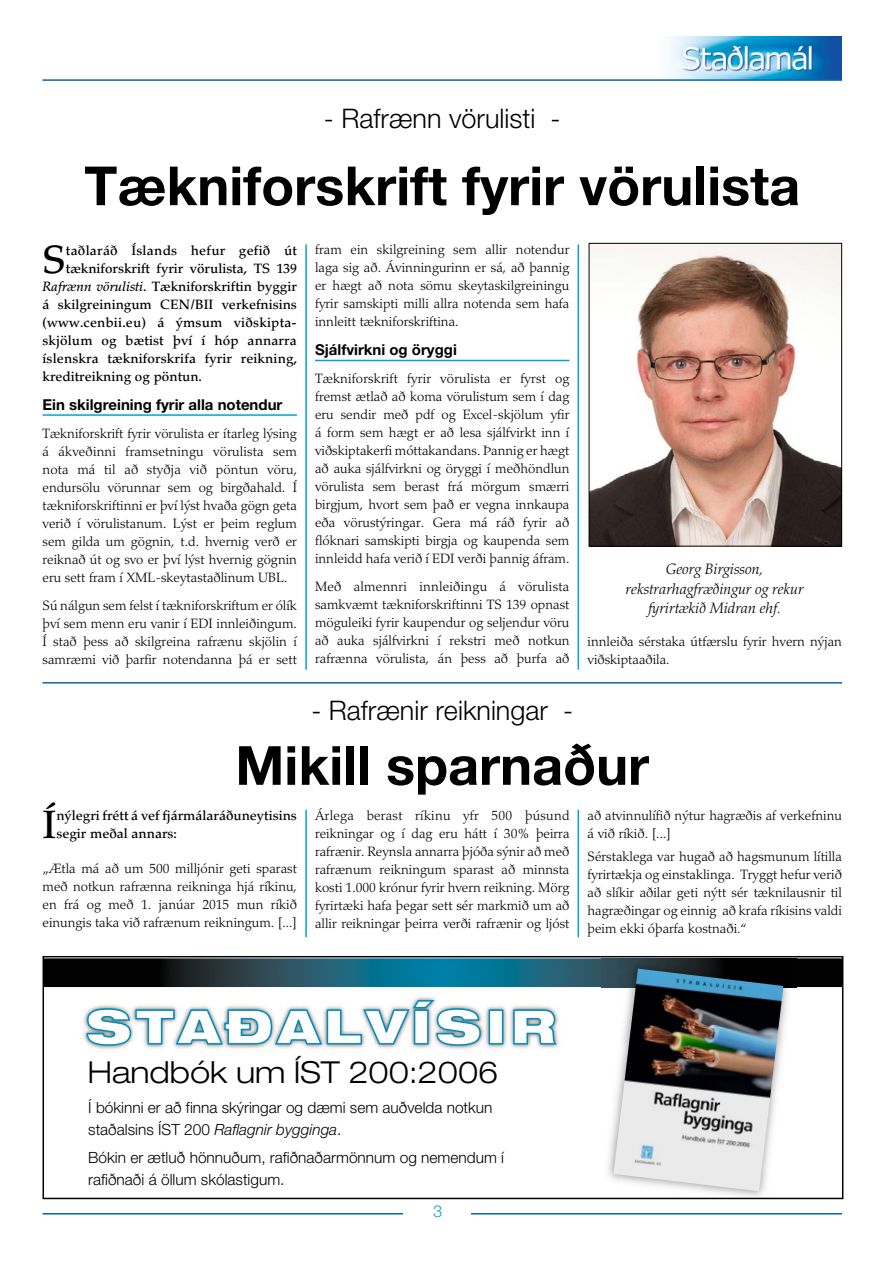
<style>
.page{position:relative;width:893px;height:1263px;background:#fff}
.page>*{position:absolute;margin:0;border:0;box-sizing:border-box;transform-origin:0 0}
.t1{font:700 54px "Helvetica Neue IS";color:#000}
.t2{font:900 expanded 47.1px "Helvetica Neue IS";letter-spacing:.1em;color:#fff}
.t3{font:500 39.45px "Palatino IS";color:#000}
.t4{font:300 expanded 30.3px "Helvetica Neue IS";color:#000}
.t5{font:300 27px "Helvetica Neue IS";color:#000}
.t6{font:300 16.5px "Helvetica Neue IS";color:#00a3d4}
.t7{font:300 15.45px/21.6px "Helvetica Neue IS";color:#000}
.t8{font:italic 300 15px/19.5px "Palatino IS";color:#000;text-align:center}
.t9{font:700 15px "Helvetica Neue IS";color:#000}
.t10{font:300 13.5px/18px "Palatino IS";color:#000;text-align:justify}
.t11{font:500 13.5px/18px "Palatino IS";color:#000}
.t12{font:500 13.5px "Palatino IS";letter-spacing:.02em;color:#000}
.s1{font-style:italic}
</style>
<div class="page">
<hr style="left:43px;top:1213px;width:799px;height:1px;background:#0067b0">
<div style="left:404px;top:1204px;width:67px;height:19px;background:#fff"></div>
<img style="left:670px;top:36px;width:172px;height:43px">
<hr style="left:43px;top:79px;width:799px;height:2px;background:#0067b0">
<hr style="left:43px;top:414px;width:254px;height:2px;background:#00a3d4">
<hr style="left:315px;top:360px;width:254px;height:1px;background:#00a3d4">
<img style="left:591px;top:245px;width:249px;height:299px">
<div style="left:589px;top:243px;width:253px;height:303px;border:1px solid #000"></div>
<hr style="left:305px;top:244px;width:2px;height:426px;background:#00a3d4">
<hr style="left:305px;top:810px;width:2px;height:127px;background:#00a3d4">
<hr style="left:43px;top:682px;width:799px;height:1px;background:#0067b0">
<hr style="left:578px;top:244px;width:1px;height:426px;background:#00a3d4">
<hr style="left:578px;top:810px;width:1px;height:127px;background:#00a3d4">
<svg style="left:46px;top:959px;width:794px;height:28px;background:#124454"></svg>
<img style="left:601px;top:987px;width:195px;height:209px">
<img style="left:601px;top:959px;width:195px;height:28px">
<img style="left:613px;top:968px;width:170px;height:223px">
<img style="left:83px;top:997px;width:476px;height:53px">
<svg style="left:86px;top:999px;width:396px;height:47px"></svg>
<div style="left:489px;top:1009px;width:14px;height:35px;border:2px solid #008dbb"></div>
<svg style="left:512px;top:1008px;width:47px;height:37px;background:#798f96"></svg>
<div style="left:43px;top:956px;width:800px;height:243px;border:2px solid #000"></div>
<h3 class="t5" style="left:324px;top:101px;width:238px">- Rafrænn vörulisti -</h3>
<h1 class="t1" style="left:84px;top:153px;width:717px">Tækniforskrift fyrir vörulista</h1>
<h3 class="t3" style="left:43px;top:236px;width:25px">S</h3>
<p class="t12" style="left:66px;top:242px;width:233px">taðlaráð Íslands hefur gefið út</p>
<p class="t11" style="left:66px;top:259px;width:233px">tækniforskrift fyrir vörulista, TS 139</p>
<p class="t11" style="left:43px;top:277px;width:256px"><span class="s1">Rafrænn vörulisti</span>. Tækniforskriftin byggir</p>
<p class="t11" style="left:43px;top:295px;width:256px">á skilgreiningum CEN/BII verkefnisins</p>
<p class="t11" style="left:43px;top:313px;width:256px">(www.cenbii.eu) á ýmsum viðskipta-</p>
<p class="t11" style="left:43px;top:331px;width:256px">skjölum og bætist því í hóp annarra</p>
<p class="t11" style="left:43px;top:349px;width:256px">íslenskra tækniforskrifa fyrir reikning,</p>
<p class="t11" style="left:43px;top:367px;width:161px">kreditreikning og pöntun.</p>
<p class="t9" style="left:43px;top:395px;width:241px">Ein skilgreining fyrir alla notendur</p>
<p class="t10" style="left:43px;top:424px;width:256px">Tækniforskrift fyrir vörulista er ítarleg lýsing á ákveðinni framsetningu vörulista sem nota má til að styðja við pöntun vöru, endursölu vörunnar sem og birgðahald. Í tækniforskriftinni er því lýst hvaða gögn geta verið í vörulistanum. Lýst er þeim reglum sem gilda um gögnin, t.d. hvernig verð er reiknað út og svo er því lýst hvernig gögnin eru sett fram í XML-skeytastaðlinum UBL.</p>
<p class="t10" style="left:43px;top:596px;width:256px">Sú nálgun sem felst í tækniforskriftum er ólík því sem menn eru vanir í EDI innleiðingum.<br>Í stað þess að skilgreina rafrænu skjölin í samræmi við þarfir notendanna þá er sett</p>
<p class="t10" style="left:315px;top:241px;width:256px">fram ein skilgreining sem allir notendur laga sig að. Ávinningurinn er sá, að þannig er hægt að nota sömu skeytaskilgreiningu fyrir samskipti milli allra notenda sem hafa innleitt tækniforskriftina.</p>
<p class="t9" style="left:315px;top:341px;width:143px">Sjálfvirkni og öryggi</p>
<p class="t10" style="left:315px;top:370px;width:256px">Tækniforskrift fyrir vörulista er fyrst og fremst ætlað að koma vörulistum sem í dag eru sendir með pdf og Excel-skjölum yfir á form sem hægt er að lesa sjálfvirkt inn í viðskiptakerfi móttakandans. Þannig er hægt að auka sjálfvirkni og öryggi í meðhöndlun vörulista sem berast frá mörgum smærri birgjum, hvort sem það er vegna innkaupa eða vörustýringar. Gera má ráð fyrir að flóknari samskipti birgja og kaupenda sem innleidd hafa verið í EDI verði þannig áfram.</p>
<p class="t10" style="left:315px;top:578px;width:256px">Með almennri innleiðingu á vörulista samkvæmt tækniforskriftinni TS 139 opnast möguleiki fyrir kaupendur og seljendur vöru að auka sjálfvirkni í rekstri með notkun rafrænna vörulista, án þess að þurfa að</p>
<p class="t8" style="left:626px;top:560px;width:179px">Georg Birgisson, rekstrarhagfræðingur og rekur fyrirtækið Midran ehf.</p>
<p class="t10" style="left:587px;top:632px;width:256px">innleiða sérstaka útfærslu fyrir hvern nýjan viðskiptaaðila.</p>
<h3 class="t5" style="left:311px;top:694px;width:263px">- Rafrænir reikningar -</h3>
<h1 class="t1" style="left:235px;top:732px;width:415px">Mikill sparnaður</h1>
<h3 class="t3" style="left:43px;top:802px;width:15px">Í</h3>
<p class="t11" style="left:56px;top:807px;width:242px">nýlegri frétt á vef fjármálaráðuneytisins segir meðal annars:</p>
<p class="t10" style="left:43px;top:860px;width:256px">„Ætla má að um 500 milljónir geti sparast með notkun rafrænna reikninga hjá ríkinu, en frá og með 1. janúar 2015 mun ríkið einungis taka við rafrænum reikningum. [...]</p>
<p class="t10" style="left:315px;top:806px;width:256px">Árlega berast ríkinu yfr 500 þúsund reikningar og í dag eru hátt í 30% þeirra rafrænir. Reynsla annarra þjóða sýnir að með rafrænum reikningum sparast að minnsta kosti 1.000 krónur fyrir hvern reikning. Mörg fyrirtæki hafa þegar sett sér markmið um að allir reikningar þeirra verði rafrænir og ljóst</p>
<p class="t10" style="left:587px;top:806px;width:256px">að atvinnulífið nýtur hagræðis af verkefninu á við ríkið. [...]</p>
<p class="t10" style="left:587px;top:847px;width:256px">Sérstaklega var hugað að hagsmunum lítilla fyrirtækja og einstaklinga. Tryggt hefur verið að slíkir aðilar geti nýtt sér tæknilausnir til hagræðingar og einnig að krafa ríkisins valdi þeim ekki óþarfa kostnaði.“</p>
<h2 class="t2" style="left:86px;top:996px;width:471px">STAÐALVÍSIR</h2>
<h3 class="t4" style="left:88px;top:1054px;width:412px">Handbók um ÍST 200:2006</h3>
<p class="t7" style="left:88px;top:1097px;width:406px">Í bókinni er að finna skýringar og dæmi sem auðvelda notkun staðalsins ÍST 200 <span class="s1">Raflagnir bygginga</span>.</p>
<p class="t7" style="left:88px;top:1146px;width:417px">Bókin er ætluð hönnuðum, rafiðnaðarmönnum og nemendum í rafiðnaði á öllum skólastigum.</p>
<p class="t6" style="left:433px;top:1201px;width:11px">3</p>
</div>
